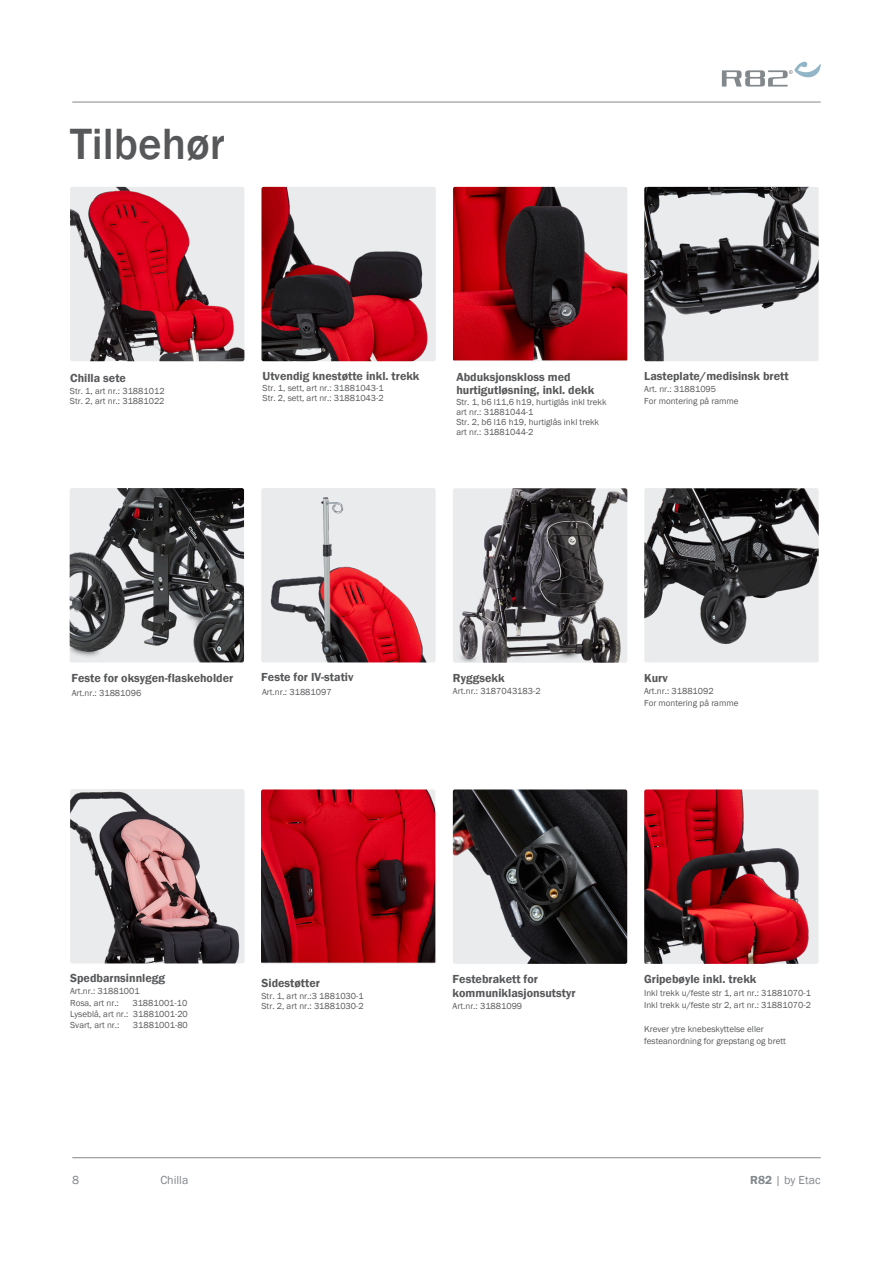
<style>
.page{position:relative;width:893px;height:1263px;background:#fff}
.page>*{position:absolute;margin:0;border:0;box-sizing:border-box;transform-origin:0 0}
._3__Header_-_Intro__toc{font:500 45px "Franklin Gothic";color:#57585a}
._6__Body_-_Facts{font:600 12px/14.4px "Franklin Gothic";color:#57585a}
._6__Header_-_Accessories{font:600 12px "Franklin Gothic";color:#57585a}
.t1{font:12px "Franklin Gothic";color:#83888c}
._6__Body_-_Facts-2{font:9px/9.9px "Franklin Gothic";color:#57585a}
._6__Header_-_Accessories-2{font:9px/12px "Franklin Gothic";color:#57585a}
.s1{font-weight:600}
</style>
<div class="page">
<img style="left:261px;top:488px;width:175px;height:174px">
<img style="left:644px;top:789px;width:175px;height:175px">
<img style="left:644px;top:187px;width:175px;height:174px">
<img style="left:261px;top:187px;width:175px;height:174px">
<img style="left:453px;top:187px;width:174px;height:173px">
<img style="left:453px;top:488px;width:174px;height:175px">
<img style="left:70px;top:187px;width:174px;height:174px">
<img style="left:70px;top:789px;width:174px;height:174px">
<img style="left:453px;top:789px;width:174px;height:175px">
<img style="left:70px;top:488px;width:174px;height:174px">
<img style="left:261px;top:789px;width:174px;height:174px">
<img style="left:644px;top:488px;width:175px;height:174px">
<hr style="left:72px;top:102px;width:749px;height:1px;background:#83888c">
<hr style="left:72px;top:1157px;width:749px;height:1px;background:#83888c">
<svg style="left:722px;top:62px;width:99px;height:25px"></svg>
<p class="_3__Header_-_Intro__toc" style="left:70px;top:116px;width:156px">Tilbehør</p>
<p class="_6__Header_-_Accessories" style="left:70px;top:370px;width:57px">Chilla sete</p>
<p class="_6__Body_-_Facts-2" style="left:70px;top:385px;width:96px;line-height:10.8px">Str. 1, art nr.: 31881012<br>Str. 2, art nr.: 31881022</p>
<p class="_6__Body_-_Facts" style="left:263px;top:369px;width:158px">Utvendig knestøtte inkl. trekk</p>
<p class="_6__Body_-_Facts-2" style="left:263px;top:384px;width:123px">Str. 1, sett, art nr.: 31881043-1<br>Str. 2, sett, art nr.: 31881043-2</p>
<h2 class="_6__Body_-_Facts" style="left:456px;top:370px;width:139px;line-height:13.5px">Abduksjonskloss med hurtigutløsning, inkl. dekk</h2>
<p class="_6__Body_-_Facts-2" style="left:456px;top:397px;width:152px">Str. 1, b6 l11,6 h19, hurtiglås inkl trekk art nr.: 31881044-1<br>Str. 2, b6 l16 h19, hurtiglås inkl trekk art nr.: 31881044-2</p>
<p class="_6__Header_-_Accessories" style="left:644px;top:369px;width:146px">Lasteplate/medisinsk brett</p>
<p class="_6__Header_-_Accessories-2" style="left:644px;top:383px;width:96px">Art. nr.: 31881095<br>For montering på ramme</p>
<p class="_6__Body_-_Facts" style="left:71px;top:671px;width:163px">Feste for oksygen-flaskeholder</p>
<p class="_6__Body_-_Facts-2" style="left:72px;top:688px;width:71px">Art.nr.: 31881096</p>
<p class="_6__Header_-_Accessories" style="left:261px;top:669px;width:94px">Feste for IV-stativ</p>
<p class="_6__Body_-_Facts-2" style="left:262px;top:687px;width:71px">Art.nr.: 31881097</p>
<p class="_6__Header_-_Accessories" style="left:453px;top:670px;width:53px">Ryggsekk</p>
<p class="_6__Body_-_Facts-2" style="left:453px;top:686px;width:89px">Art.nr.: 3187043183-2</p>
<p class="_6__Header_-_Accessories" style="left:644px;top:670px;width:25px">Kurv</p>
<p class="_6__Body_-_Facts-2" style="left:644px;top:685px;width:96px;line-height:12px">Art.nr.: 31881092<br>For montering på ramme</p>
<p class="_6__Header_-_Accessories" style="left:70px;top:971px;width:97px">Spedbarnsinnlegg</p>
<p class="_6__Body_-_Facts-2" style="left:70px;top:986px;width:71px;line-height:12px">Art.nr.: 31881001<br>Rosa, art nr.:</p>
<p class="_6__Body_-_Facts-2" style="left:70px;top:998px;width:119px;line-height:10.8px;text-align:justify;text-indent:62px">31881001-10<br>Lyseblå, art nr.: 31881001-20<br>Svart, art nr.:</p>
<p class="_6__Body_-_Facts-2" style="left:133px;top:1020px;width:56px">31881001-80</p>
<p class="_6__Header_-_Accessories" style="left:261px;top:975px;width:60px">Sidestøtter</p>
<p class="_6__Body_-_Facts-2" style="left:261px;top:990px;width:104px;line-height:10.8px">Str. 1, art nr.:3 1881030-1<br>Str. 2, art nr.: 31881030-2</p>
<p class="_6__Body_-_Facts" style="left:453px;top:971px;width:124px">Festebrakett for kommuniklasjonsutstyr</p>
<p class="_6__Body_-_Facts-2" style="left:453px;top:1001px;width:71px">Art.nr.: 31881099</p>
<p class="_6__Body_-_Facts" style="left:644px;top:972px;width:114px">Gripebøyle inkl. trekk</p>
<p class="_6__Body_-_Facts-2" style="left:644px;top:987px;width:168px;line-height:12px">Inkl trekk u/feste str 1, art nr.: 31881070-1<br>Inkl trekk u/feste str 2, art nr.: 31881070-2</p>
<p class="_6__Body_-_Facts-2" style="left:644px;top:1023px;width:143px;line-height:12px">Krever ytre knebeskyttelse eller festeanordning for grepstang og brett</p>
<h2 class="t1" style="left:72px;top:1173px;width:9px">8</h2>
<h2 class="t1" style="left:160px;top:1173px;width:30px">Chilla</h2>
<h2 class="t1" style="left:750px;top:1173px;width:72px"><span class="s1">R82</span> | by Etac</h2>
</div>
